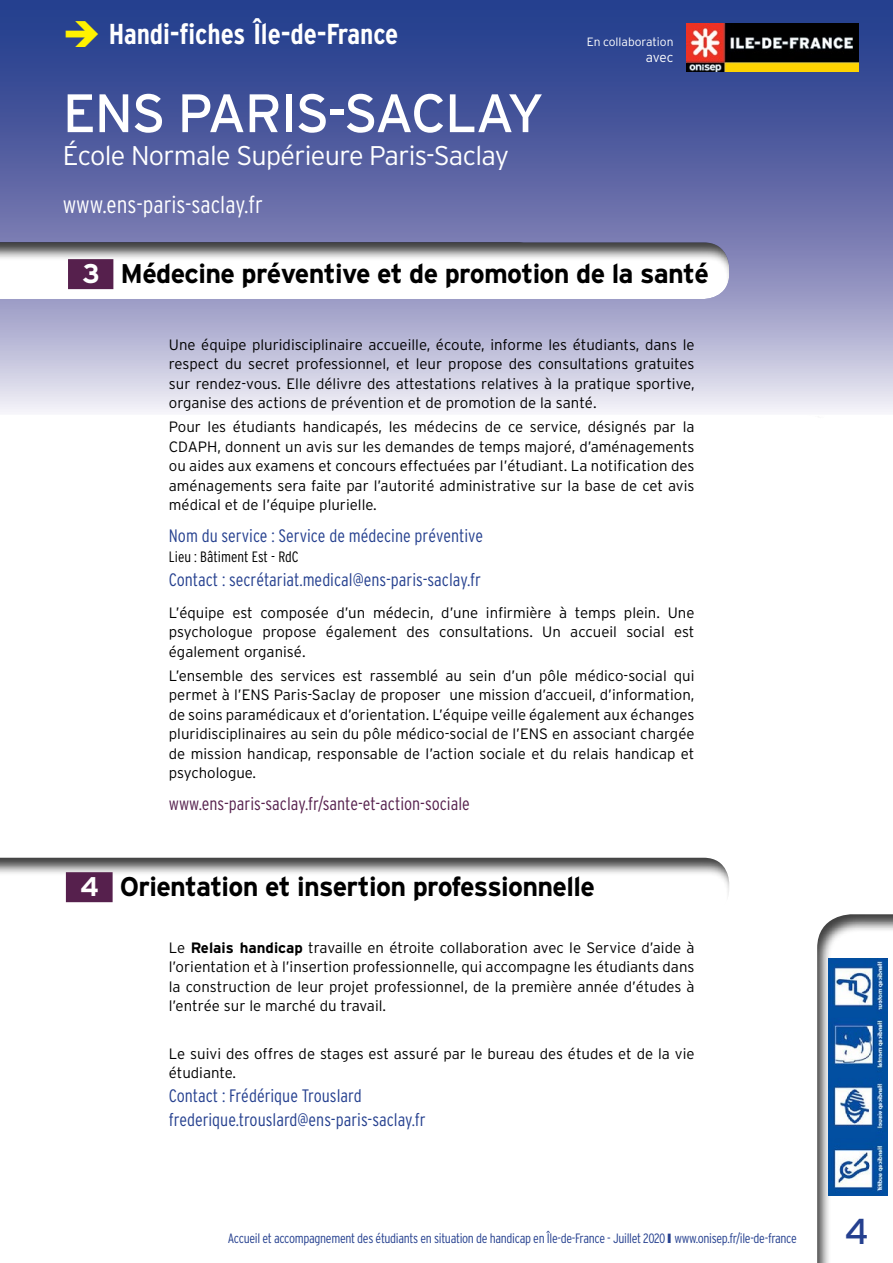
<style>
.page{position:relative;width:893px;height:1263px;background:#fff}
.page>*{position:absolute;margin:0;border:0;box-sizing:border-box;transform-origin:0 0}
.t1{font:54px "Interstate";letter-spacing:-.025em;color:#fff}
.t2{font:36px "Interstate";color:#25408f}
.t3{font:700 condensed 28.8px "Interstate";letter-spacing:-.005em;color:#fff}
.t4{font:700 27px "Interstate";letter-spacing:-.025em;color:#000}
.t5{font:300 27px "Interstate";letter-spacing:-.025em;color:#fff}
.t6{font:700 27px "Interstate";color:#000}
.t7{font:300 condensed 24px "Interstate";color:#fff}
.t8{font:300 condensed 18px/23.7px "Interstate";color:#25408f}
.t9{font:300 condensed 18px "Interstate";color:#56204d}
.t10{font:300 15px/19.5px "Interstate";color:#000;text-align:justify}
.t11{font:300 condensed 15px "Interstate";color:#000}
.t12{font:300 condensed 13.5px "Interstate";letter-spacing:-.025em;color:#25408f}
.t13{font:300 13.5px "Interstate";color:#fff}
.t14{font:300 12px "Interstate";color:#fff}
.s1{color:#fff200}
.s2{color:#fff}
.s3{font-weight:700}
</style>
<div class="page">
<div style="left:805px;top:901px;width:88px;height:362px;background:#000;opacity:.75"></div>
<svg style="left:0;top:0;width:893px;height:412px;background:#727cb2"></svg>
<img style="left:686px;top:23px;width:172px;height:48px">
<img style="left:829px;top:958px;width:58px;height:237px">
<div style="left:0;top:229px;width:742px;height:71px;background:#000;opacity:.75"></div>
<div style="left:68px;top:259px;width:45px;height:30px;background:#56204d"></div>
<div style="left:0;top:844px;width:742px;height:71px;background:#000;opacity:.75"></div>
<div style="left:66px;top:872px;width:47px;height:30px;background:#56204d"></div>
<h3 class="t3" style="left:63px;top:16px;width:337px"><span class="s1">➔</span> Handi-fiches Île-de-France</h3>
<h1 class="t1" style="left:63px;top:80px;width:483px">ENS PARIS-SACLAY</h1>
<h3 class="t5" style="left:63px;top:139px;width:448px">école Normale Supérieure Paris-Saclay</h3>
<h3 class="t7" style="left:63px;top:190px;width:202px">www.ens-paris-saclay.fr</h3>
<p class="t14" style="left:587px;top:34px;width:88px">En collaboration</p>
<p class="t13" style="left:646px;top:49px;width:29px">avec</p>
<h3 class="t4" style="left:82px;top:257px;width:628px"><span class="s2">3</span> Médecine préventive et de promotion de la santé</h3>
<h3 class="t6" style="left:84px;top:257px;width:198px"><span class="s2">5</span> Vie pratique</h3>
<p class="t10" style="left:169px;top:335px;width:527px">Une équipe pluridisciplinaire accueille, écoute, informe les étudiants, dans le respect du secret professionnel, et leur propose des consultations gratuites sur rendez-vous. Elle délivre des attestations relatives à la pratique sportive, organise des actions de prévention et de promotion de la santé.</p>
<p class="t10" style="left:169px;top:417px;width:527px">Pour les étudiants handicapés, les médecins de ce service, désignés par la CDAPH, donnent un avis sur les demandes de temps majoré, d’aménagements ou aides aux examens et concours effectuées par l’étudiant. La notification des aménagements sera faite par l’autorité administrative sur la base de cet avis médical et de l’équipe plurielle.</p>
<p class="t8" style="left:169px;top:524px;width:316px">Nom du service : Service de médecine préventive</p>
<p class="t11" style="left:169px;top:547px;width:131px">Lieu : Bâtiment Est - RdC</p>
<p class="t8" style="left:169px;top:567px;width:314px">Contact : secrétariat.medical@ens-paris-saclay.fr</p>
<p class="t10" style="left:169px;top:603px;width:527px">L’équipe est composée d’un médecin, d’une infirmière à temps plein. Une psychologue propose également des consultations. Un accueil social est également organisé.</p>
<p class="t10" style="left:169px;top:665px;width:527px">L’ensemble des services est rassemblé au sein d’un pôle médico-social qui permet à l’ENS Paris-Saclay de proposer une mission d’accueil, d’information, de soins paramédicaux et d’orientation. L’équipe veille également aux échanges pluridisciplinaires au sein du pôle médico-social de l’ENS en associant chargée de mission handicap, responsable de l’action sociale et du relais handicap et psychologue.</p>
<p class="t9" style="left:169px;top:793px;width:303px">www.ens-paris-saclay.fr/sante-et-action-sociale</p>
<h3 class="t4" style="left:80px;top:870px;width:516px"><span class="s2">4</span> Orientation et insertion professionnelle</h3>
<p class="t10" style="left:169px;top:938px;width:527px">Le <span class="s3">Relais handicap</span> travaille en étroite collaboration avec le Service d’aide à l’orientation et à l’insertion professionnelle, qui accompagne les étudiants dans la construction de leur projet professionnel, de la première année d’études à l’entrée sur le marché du travail.</p>
<p class="t10" style="left:169px;top:1044px;width:527px">Le suivi des offres de stages est assuré par le bureau des études et de la vie étudiante.</p>
<p class="t8" style="left:169px;top:1084px;width:258px">Contact : Frédérique Trouslard frederique.trouslard@ens-paris-saclay.fr</p>
<p class="t12" style="left:228px;top:1230px;width:570px">Accueil et accompagnement des étudiants en situation de handicap en Île-de-France - Juillet 2020 ❙ www.onisep.fr/ile-de-france</p>
<h2 class="t2" style="left:845px;top:1209px;width:26px">4</h2>
</div>
